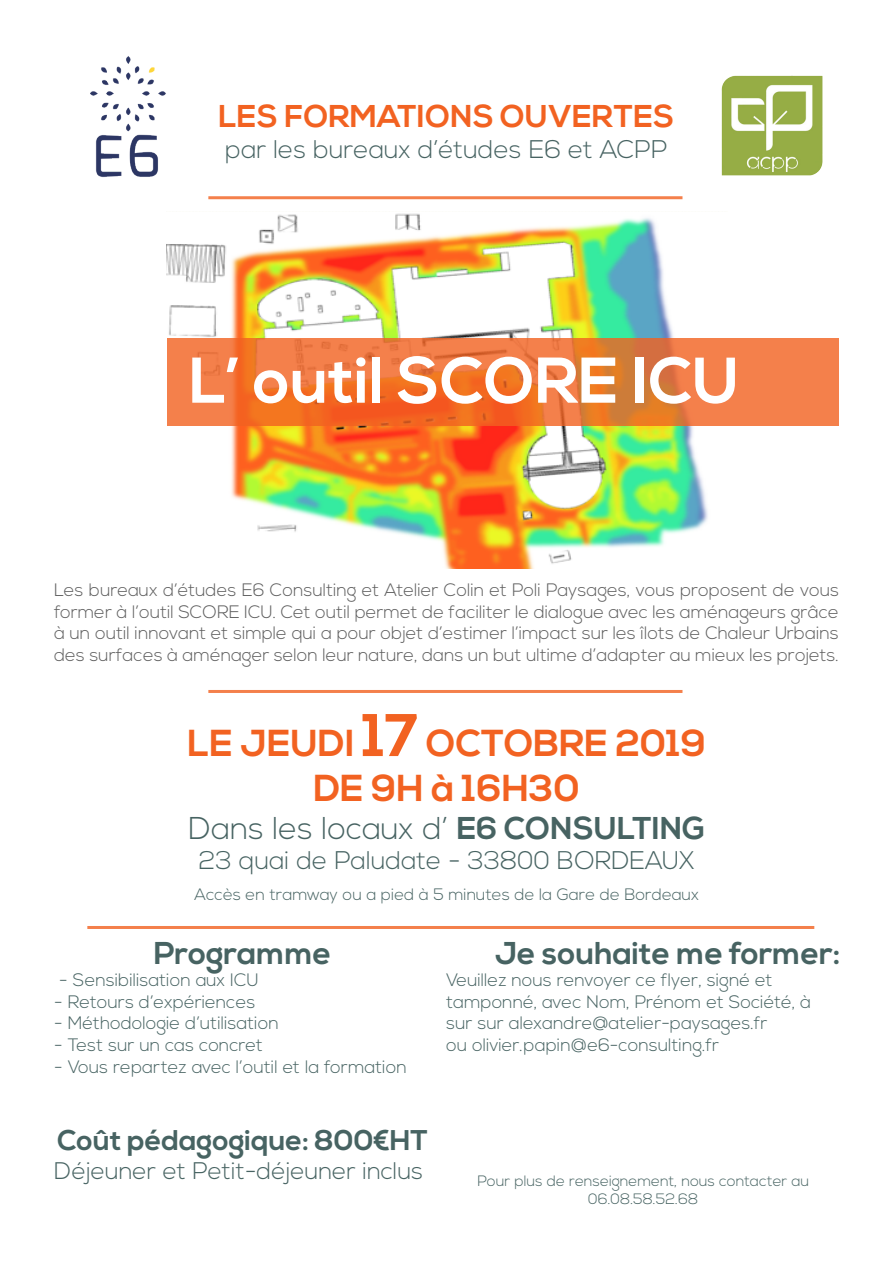
<style>
.page{position:relative;width:893px;height:1263px;background:#fff}
.page>*{position:absolute;margin:0;border:0;box-sizing:border-box;transform-origin:0 0}
.t1{font:700 64.5px "Nexa";color:#fff}
.t2{font:700 37.5px/45px "Nexa";color:#f26221;text-align:center}
.t3{font:700 31.5px "Nexa";color:#476362}
.t4{font:300 31.5px "Nexa";color:#476362}
.t5{font:700 31.5px "Nexa";color:#f26221}
.t6{font:700 28.5px "Nexa";color:#476362}
.t7{font:300 25.5px "Nexa";color:#476362}
.t8{font:300 24px "Nexa";color:#476362}
.t9{font:300 18px/21.6px "Nexa";color:#5c5c5c;text-align:justify}
.t10{font:300 18px/21.6px "Nexa";color:#476362}
.t11{font:300 16.5px "Nexa";color:#476362}
.t12{font:300 15px/18px "Nexa";color:#476362;text-align:center}
.s1{font-size:60px}
.s2{font-weight:700}
</style>
<div class="page">
<img style="left:166px;top:213px;width:542px;height:356px">
<svg style="left:167px;top:338px;width:672px;height:88px;fill:#f47f4b"></svg>
<hr style="left:208px;top:196px;width:474px;height:3px;background:#f26221">
<img style="left:721px;top:75px;width:102px;height:101px">
<img style="left:90px;top:56px;width:76px;height:55px">
<img style="left:96px;top:111px;width:62px;height:66px">
<hr style="left:208px;top:690px;width:474px;height:3px;background:#f26221">
<hr style="left:87px;top:926px;width:727px;height:3px;background:#f26221">
<h3 class="t5" style="left:218px;top:98px;width:457px">LES FORMATIONS OUVERTES</h3>
<h3 class="t7" style="left:225px;top:134px;width:444px">par les bureaux d’études E6 et ACPP</h3>
<h1 class="t1" style="left:189px;top:343px;width:552px">L’ outil SCORE ICU</h1>
<p class="t9" style="left:54px;top:580px;width:786px">Les bureaux d’études E6 Consulting et Atelier Colin et Poli Paysages, vous proposent de vous former à l’outil SCORE ICU. Cet outil permet de faciliter le dialogue avec les aménageurs grâce à un outil innovant et simple qui a pour objet d’estimer l’impact sur les îlots de Chaleur Urbains des surfaces à aménager selon leur nature, dans un but ultime d’adapter au mieux les projets.</p>
<h2 class="t2" style="left:187px;top:722px;width:520px">LE JEUDI <span class="s1">17</span> OCTOBRE 2019<br>DE 9H à 16H30</h2>
<h3 class="t4" style="left:188px;top:810px;width:518px">Dans les locaux d’ <span class="s2">E6 CONSULTING</span></h3>
<h3 class="t7" style="left:199px;top:846px;width:498px">23 quai de Paludate - 33800 BORDEAUX</h3>
<p class="t11" style="left:195px;top:885px;width:506px">Accès en tramway ou a pied à 5 minutes de la Gare de Bordeaux</p>
<h3 class="t3" style="left:154px;top:935px;width:179px">Programme</h3>
<p class="t10" style="left:59px;top:970px;width:201px">- Sensibilisation aux ICU</p>
<p class="t10" style="left:54px;top:991px;width:203px">- Retours d’expériences</p>
<p class="t10" style="left:54px;top:1013px;width:226px">- Méthodologie d’utilisation</p>
<p class="t10" style="left:54px;top:1035px;width:210px">- Test sur un cas concret</p>
<p class="t10" style="left:54px;top:1056px;width:354px">- Vous repartez avec l’outil et la formation</p>
<h3 class="t3" style="left:495px;top:935px;width:347px">Je souhaite me former:</h3>
<p class="t10" style="left:446px;top:970px;width:367px">Veuillez nous renvoyer ce flyer, signé et tamponné, avec Nom, Prénom et Société, à sur sur alexandre@atelier-paysages.fr<br>ou olivier.papin@e6-consulting.fr</p>
<h3 class="t6" style="left:57px;top:1123px;width:372px">Coût pédagogique: 800€HT</h3>
<h3 class="t8" style="left:54px;top:1157px;width:370px">Déjeuner et Petit-déjeuner inclus</h3>
<p class="t12" style="left:477px;top:1172px;width:333px">Pour plus de renseignement, nous contacter au<br>06.08.58.52.68</p>
</div>
